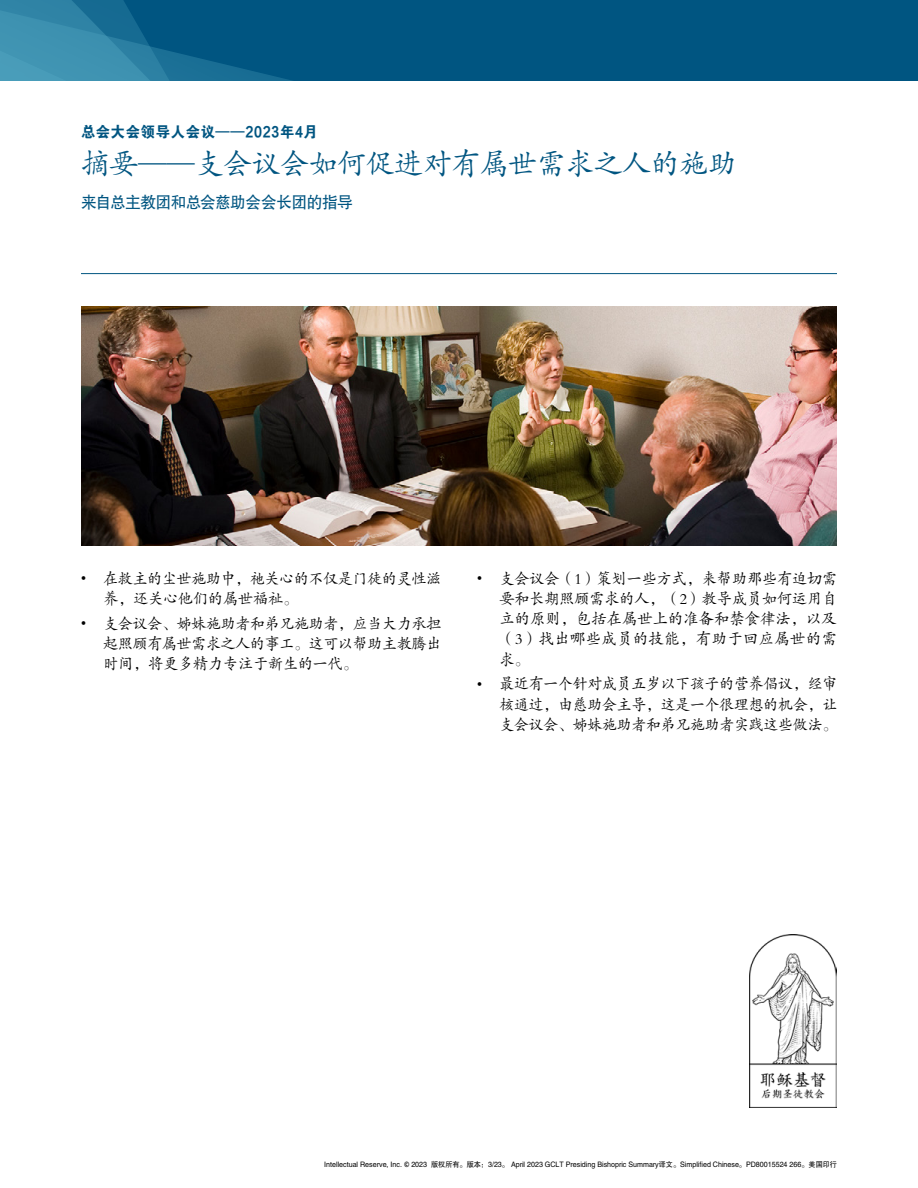
<style>
.page{position:relative;width:918px;height:1188px;background:#fff}
.page>*{position:absolute;margin:0;border:0;box-sizing:border-box;transform-origin:0 0}
.t1{font:30px "FZKTK GBK1 0";color:#005581;scale:.95 1}
.t2{font:16.5px "FZHTK GBK1 0";letter-spacing:-.03em;color:#005581;scale:.95 1}
.t3{font:15.75px/20.2px "FZKTK GBK1 0";letter-spacing:-.005em;color:#000;text-align:justify;scale:.94 1}
.t4{font:15.75px/20.2px "FZKTK GBK1 0";letter-spacing:-.005em;color:#000;text-align:justify;scale:.95 1}
.H_5{font:15px "FZDHTK GBK1 0";letter-spacing:.05em;color:#005581;scale:.95 1}
.copyright{font:7.5px "FZHTK GBK1 0";color:#000;scale:.95 1}
.s1{font-family:"Mc Kay Prolds Lat";font-size:12px}
.s2{font-family:"Zoram Condlds Lat";font-weight:600}
</style>
<div class="page">
<div style="left:0;top:0;width:918px;height:81px;background:#005581"></div>
<svg style="left:0;top:0;width:292px;height:81px"></svg>
<img style="left:749px;top:934px;width:88px;height:174px">
<img style="left:81px;top:306px;width:756px;height:240px">
<hr style="left:81px;top:273px;width:756px;height:1px;background:#005581">
<p class="H_5" style="left:81px;top:124px;width:251px">总会大会领导人会议——2023年4月</p>
<h1 class="t1" style="left:81px;top:149px;width:691px">摘要——支会议会如何促进对有属世需求之人的施助</h1>
<h2 class="t2" style="left:81px;top:193px;width:288px">来自总主教团和总会慈助会会长团的指导</h2>
<p class="t3" style="left:104px;top:568px;width:361px;text-indent:-22px"><span class="s1">•</span> 在救主的尘世施助中，祂关心的不仅是门徒的灵性滋养，还关心他们的属世福祉。</p>
<p class="t3" style="left:104px;top:613px;width:361px;text-indent:-22px"><span class="s1">•</span> 支会议会、姊妹施助者和弟兄施助者，应当大力承担起照顾有属世需求之人的事工。这可以帮助主教腾出时间，将更多精力专注于新生的一代。</p>
<p class="t4" style="left:500px;top:568px;width:357px;text-indent:-22px"><span class="s1">•</span> 支会议会（1）策划一些方式，来帮助那些有迫切需要和长期照顾需求的人，（2）教导成员如何运用自立的原则，包括在属世上的准备和禁食律法，以及（3）找出哪些成员的技能，有助于回应属世的需求。</p>
<p class="t3" style="left:500px;top:674px;width:361px;text-indent:-22px"><span class="s1">•</span> 最近有一个针对成员五岁以下孩子的营养倡议，经审核通过，由慈助会主导，这是一个很理想的机会，让支会议会、姊妹施助者和弟兄施助者实践这些做法。</p>
<p class="copyright" style="left:324px;top:1160px;width:541px">Intellectual Reserve, Inc. <span class="s2">©</span> 2023 版权所有。版本：3/23。 April 2023 GCLT Presiding Bishopric Summary译文。Simplified Chinese。PD80015524 266。美国印行</p>
</div>
